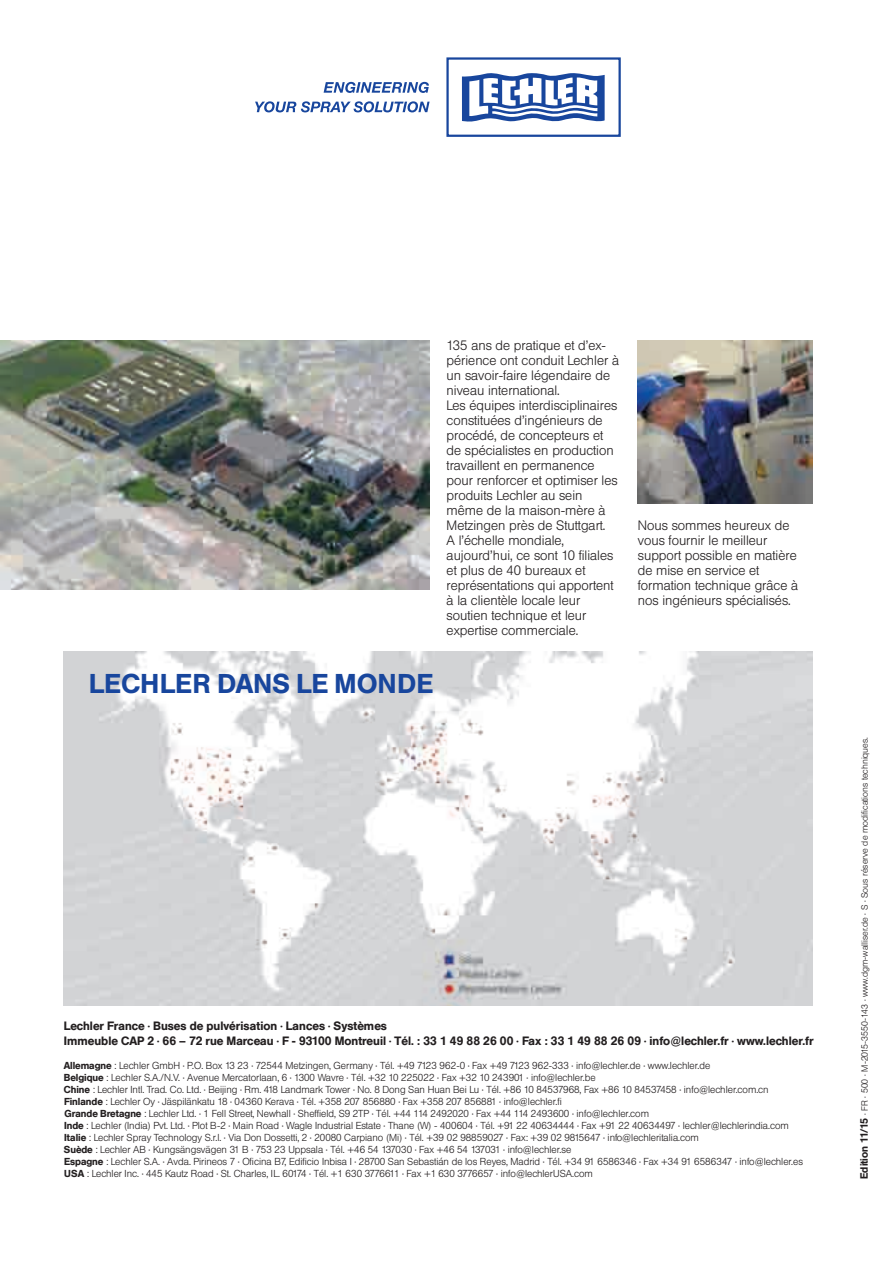
<style>
.page{position:relative;width:893px;height:1263px;background:#fff}
.page>*{position:absolute;margin:0;border:0;box-sizing:border-box;transform-origin:0 0}
.t1{font:500 27px "Helvetica BQ";letter-spacing:.02em;color:#18469d}
.t2{font:300 13.5px/15px "Helvetica BQ";color:#231f20}
.t3{font:500 12px/14.4px "Helvetica BQ";letter-spacing:.01em;color:#231f20}
.t4{font:300 10.05px/12px "Helvetica BQ";color:#231f20}
.t5{font:300 9px "Helvetica BQ";color:#231f20}
.s1{font-weight:500}
.s2{font-weight:500;font-size:10.5px}
</style>
<div class="page">
<img style="left:64px;top:652px;width:748px;height:353px">
<img style="left:638px;top:340px;width:174px;height:163px">
<img style="left:0;top:340px;width:429px;height:250px">
<div style="left:446px;top:57px;width:175px;height:80px;border:2px solid #18469d"></div>
<svg style="left:462px;top:73px;width:143px;height:49px"></svg>
<svg style="left:324px;top:82px;width:105px;height:11px"></svg>
<svg style="left:255px;top:101px;width:175px;height:11px"></svg>
<p class="t2" style="left:447px;top:337px;width:174px">135 ans de pratique et d’ex&shy;périence ont conduit Lechler à un savoir-faire légendaire de niveau international.<br>Les équipes interdisciplinaires constituées d’ingénieurs de procédé, de concepteurs et de spécialistes en production travaillent en permanence pour renforcer et optimiser les produits Lechler au sein même de la maison-mère à<br>Metzingen près de Stuttgart.<br>A l’échelle mondiale, aujourd’hui, ce sont 10 filiales et plus de 40 bureaux et représentations qui apportent à la clientèle locale leur soutien technique et leur expertise commerciale.</p>
<h1 class="t1" style="left:89px;top:670px;width:345px">LECHLER DANS LE MONDE</h1>
<h2 class="t2" style="left:638px;top:517px;width:162px">Nous sommes heureux de vous fournir le meilleur support possible en matière de mise en service et formation technique grâce à nos ingénieurs spécialisés.</h2>
<p class="t3" style="left:64px;top:1019px;width:751px">Lechler France · Buses de pulvérisation · Lances · Systèmes<br>Immeuble CAP 2 · 66 – 72 rue Marceau · F - 93100 Montreuil · Tél. : 33 1 49 88 26 00 · Fax : 33 1 49 88 26 09 · info@lechler.fr · www.lechler.fr</p>
<p class="t4" style="left:64px;top:1059px;width:741px"><span class="s1">Allemagne</span> : Lechler GmbH · P.O. Box 13 23 · 72544 Metzingen, Germany · Tél. +49 7123 962-0 · Fax +49 7123 962-333 · info@lechler.de · www.lechler.de<br><span class="s1">Belgique</span> : Lechler S.A./N.V. · Avenue Mercatorlaan, 6 · 1300 Wavre · Tél. +32 10 225022 · Fax +32 10 243901 · info@lechler.be<br><span class="s1">Chine</span> : Lechler Intl. Trad. Co. Ltd. · Beijing · Rm. 418 Landmark Tower · No. 8 Dong San Huan Bei Lu · Tél. +86 10 84537968, Fax +86 10 84537458 · info@lechler.com.cn <span class="s1">Finlande</span> : Lechler Oy · Jäspilänkatu 18 · 04360 Kerava · Tél. +358 207 856880 · Fax +358 207 856881 · info@lechler.fi<br><span class="s1">Grande Bretagne</span> : Lechler Ltd. · 1 Fell Street, Newhall · Sheffield, S9 2TP · Tél. +44 114 2492020 · Fax +44 114 2493600 · info@lechler.com<br><span class="s1">Inde</span> : Lechler (India) Pvt. Ltd. · Plot B-2 · Main Road · Wagle Industrial Estate · Thane (W) - 400604 · Tél. +91 22 40634444 · Fax +91 22 40634497 · lechler@lechlerindia.com <span class="s1">Italie</span> : Lechler Spray Technology S.r.l. · Via Don Dossetti, 2 · 20080 Carpiano (Mi) · Tél. +39 02 98859027 · Fax: +39 02 9815647 · info@lechleritalia.com<br><span class="s1">Suède</span> : Lechler AB · Kungsängsvägen 31 B · 753 23 Uppsala · Tél. +46 54 137030 · Fax +46 54 137031 · info@lechler.se<br><span class="s1">Espagne</span> : Lechler S.A. · Avda. Pirineos 7 · Oficina B7, Edificio Inbisa I · 28700 San Sebastián de los Reyes, Madrid · Tél. +34 91 6586346 · Fax +34 91 6586347 · info@lechler.es <span class="s1">USA</span> : Lechler Inc. · 445 Kautz Road · St. Charles, IL. 60174 · Tél. +1 630 3776611 · Fax +1 630 3776657 · info@lechlerUSA.com</p>
<p class="t5" style="left:860px;top:1179px;width:443px;rotate:-90deg"><span class="s2">Edition 11/15</span> · FR · 500 · M-2015-3550-143 · www.dgm-walliser.de · S · Sous réserve de modifications techniques.</p>
</div>
